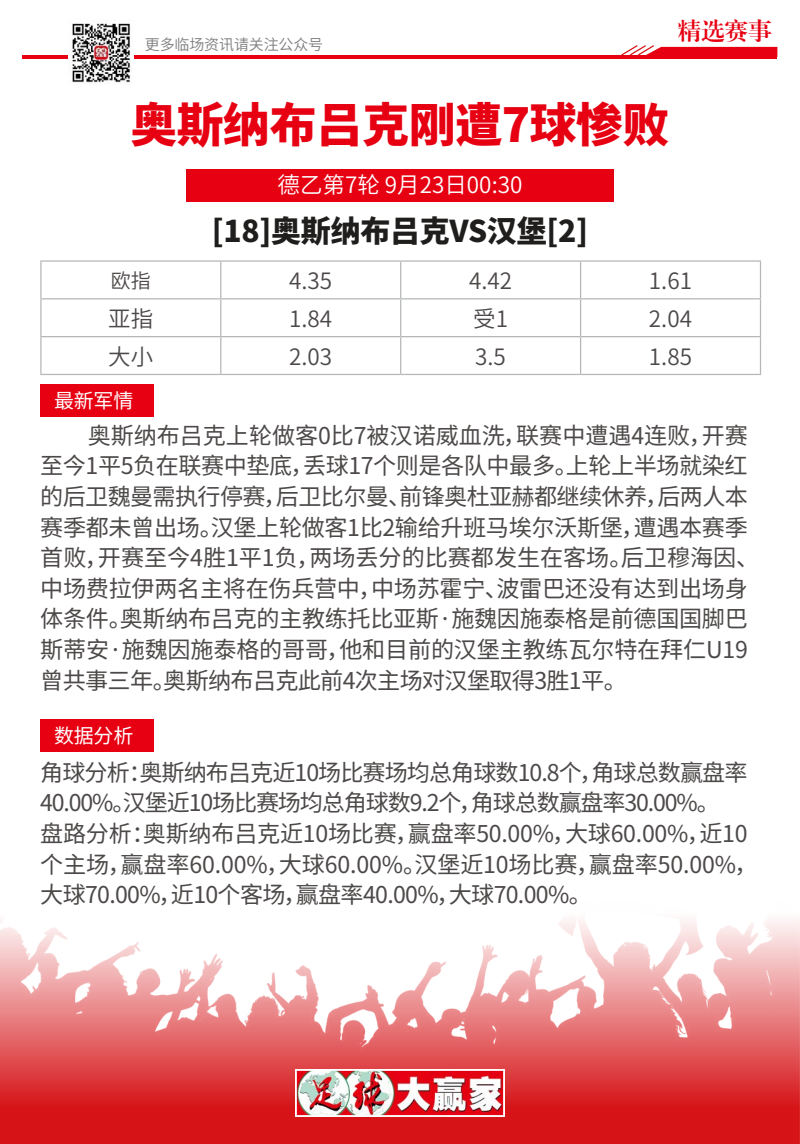
<style>
.page{position:relative;width:800px;height:1144px;background:#fff}
.page>*{position:absolute;margin:0;border:0;box-sizing:border-box;transform-origin:0 0}
.t1{font:900 46.88px "Noto Sans Hans";letter-spacing:-.01em;color:#e60012}
.t2{font:900 30px "Noto Sans Hans";letter-spacing:-.01em;color:#1f1e1d}
.t3{font:23.75px "CT Biao Song SJ";color:#e60012}
.t4{font:23.12px/30.6px "Noto Sans Hans";letter-spacing:-.015em;color:#4c4948}
.t5{font:600 22.5px "Noto Sans Hans";color:#4c4948}
.t6{font:600 22.5px "Noto Sans Hans";color:#fff}
.t7{font:20px "Noto Sans Hans";letter-spacing:-.01em;color:#fff}
.t8{font:600 20px "Noto Sans Hans";color:#4c4948}
.t9{font:600 15px "Noto Sans Hans";letter-spacing:-.01em;color:#7d7d7d}
</style>
<div class="page">
<hr style="left:22px;top:55px;width:755px;height:4px;background:#e60012">
<svg style="left:621px;top:45px;width:156px;height:10px"></svg>
<img style="left:68px;top:23px;width:66px;height:60px">
<img style="left:0;top:920px;width:800px;height:224px">
<img style="left:298px;top:1072px;width:204px;height:42px">
<div style="left:295px;top:1069px;width:210px;height:48px;border:2px solid #fff"></div>
<div style="left:186px;top:169px;width:428px;height:33px;background:#e60012"></div>
<hr style="left:40px;top:260px;width:181px;height:2px;background:#b5b6b6">
<hr style="left:40px;top:262px;width:2px;height:36px;background:#b5b6b6">
<hr style="left:221px;top:260px;width:180px;height:2px;background:#b5b6b6">
<hr style="left:220px;top:262px;width:1px;height:36px;background:#b5b6b6">
<hr style="left:401px;top:260px;width:180px;height:2px;background:#b5b6b6">
<hr style="left:400px;top:262px;width:1px;height:36px;background:#b5b6b6">
<hr style="left:581px;top:260px;width:180px;height:2px;background:#b5b6b6">
<hr style="left:580px;top:262px;width:1px;height:36px;background:#b5b6b6">
<hr style="left:760px;top:262px;width:1px;height:36px;background:#b5b6b6">
<hr style="left:40px;top:298px;width:181px;height:1px;background:#b5b6b6">
<hr style="left:40px;top:299px;width:2px;height:37px;background:#b5b6b6">
<hr style="left:221px;top:298px;width:180px;height:1px;background:#b5b6b6">
<hr style="left:220px;top:299px;width:1px;height:37px;background:#b5b6b6">
<hr style="left:401px;top:298px;width:180px;height:1px;background:#b5b6b6">
<hr style="left:400px;top:299px;width:1px;height:37px;background:#b5b6b6">
<hr style="left:581px;top:298px;width:180px;height:1px;background:#b5b6b6">
<hr style="left:580px;top:299px;width:1px;height:37px;background:#b5b6b6">
<hr style="left:760px;top:299px;width:1px;height:37px;background:#b5b6b6">
<hr style="left:40px;top:336px;width:181px;height:1px;background:#b5b6b6">
<hr style="left:40px;top:337px;width:2px;height:37px;background:#b5b6b6">
<hr style="left:221px;top:336px;width:180px;height:1px;background:#b5b6b6">
<hr style="left:220px;top:337px;width:1px;height:37px;background:#b5b6b6">
<hr style="left:401px;top:336px;width:180px;height:1px;background:#b5b6b6">
<hr style="left:400px;top:337px;width:1px;height:37px;background:#b5b6b6">
<hr style="left:581px;top:336px;width:180px;height:1px;background:#b5b6b6">
<hr style="left:580px;top:337px;width:1px;height:37px;background:#b5b6b6">
<hr style="left:760px;top:337px;width:1px;height:37px;background:#b5b6b6">
<hr style="left:40px;top:374px;width:181px;height:1px;background:#b5b6b6">
<hr style="left:221px;top:374px;width:180px;height:1px;background:#b5b6b6">
<hr style="left:401px;top:374px;width:180px;height:1px;background:#b5b6b6">
<hr style="left:581px;top:374px;width:180px;height:1px;background:#b5b6b6">
<div style="left:40px;top:384px;width:113px;height:33px;background:#e60012"></div>
<div style="left:40px;top:719px;width:113px;height:33px;background:#e60012"></div>
<p class="t9" style="left:145px;top:36px;width:180px">更多临场资讯请关注公众号</p>
<p class="t3" style="left:678px;top:19px;width:96px">精选赛事</p>
<h1 class="t1" style="left:130px;top:98px;width:541px">奥斯纳布吕克刚遭7球惨败</h1>
<p class="t6" style="left:278px;top:172px;width:246px">德乙第7轮 9月23日00:30</p>
<p class="t2" style="left:212px;top:214px;width:378px">[18]奥斯纳布吕克VS汉堡[2]</p>
<p class="t8" style="left:111px;top:269px;width:41px">欧指</p>
<p class="t5" style="left:289px;top:268px;width:45px">4.35</p>
<p class="t5" style="left:469px;top:268px;width:45px">4.42</p>
<p class="t5" style="left:649px;top:268px;width:45px">1.61</p>
<p class="t5" style="left:108px;top:306px;width:46px">亚指</p>
<p class="t5" style="left:289px;top:306px;width:45px">1.84</p>
<p class="t5" style="left:473px;top:306px;width:36px">受1</p>
<p class="t5" style="left:649px;top:306px;width:45px">2.04</p>
<p class="t5" style="left:108px;top:344px;width:46px">大小</p>
<p class="t5" style="left:289px;top:344px;width:45px">2.03</p>
<p class="t5" style="left:475px;top:344px;width:32px">3.5</p>
<p class="t5" style="left:649px;top:344px;width:45px">1.85</p>
<p class="t7" style="left:54px;top:389px;width:81px">最新军情</p>
<p class="t4" style="left:40px;top:420px;width:720px;text-indent:47px">奥斯纳布吕克上轮做客0比7被汉诺威血洗，联赛中遭遇4连败，开赛至今1平5负在联赛中垫底，丢球17个则是各队中最多。上轮上半场就染红的后卫魏曼需执行停赛，后卫比尔曼、前锋奥杜亚赫都继续休养，后两人本赛季都未曾出场。汉堡上轮做客1比2输给升班马埃尔沃斯堡，遭遇本赛季首败，开赛至今4胜1平1负，两场丢分的比赛都发生在客场。后卫穆海因、中场费拉伊两名主将在伤兵营中，中场苏霍宁、波雷巴还没有达到出场身体条件。奥斯纳布吕克的主教练托比亚斯·施魏因施泰格是前德国国脚巴斯蒂安·施魏因施泰格的哥哥，他和目前的汉堡主教练瓦尔特在拜仁U19曾共事三年。奥斯纳布吕克此前4次主场对汉堡取得3胜1平。</p>
<p class="t7" style="left:54px;top:724px;width:81px">数据分析</p>
<p class="t4" style="left:40px;top:757px;width:719px">角球分析：奥斯纳布吕克近10场比赛场均总角球数10.8个，角球总数赢盘率40.00%。汉堡近10场比赛场均总角球数9.2个，角球总数赢盘率30.00%。<br>盘路分析：奥斯纳布吕克近10场比赛，赢盘率50.00%，大球60.00%，近10个主场，赢盘率60.00%，大球60.00%。汉堡近10场比赛，赢盘率50.00%，大球70.00%，近10个客场，赢盘率40.00%，大球70.00%。</p>
</div>
